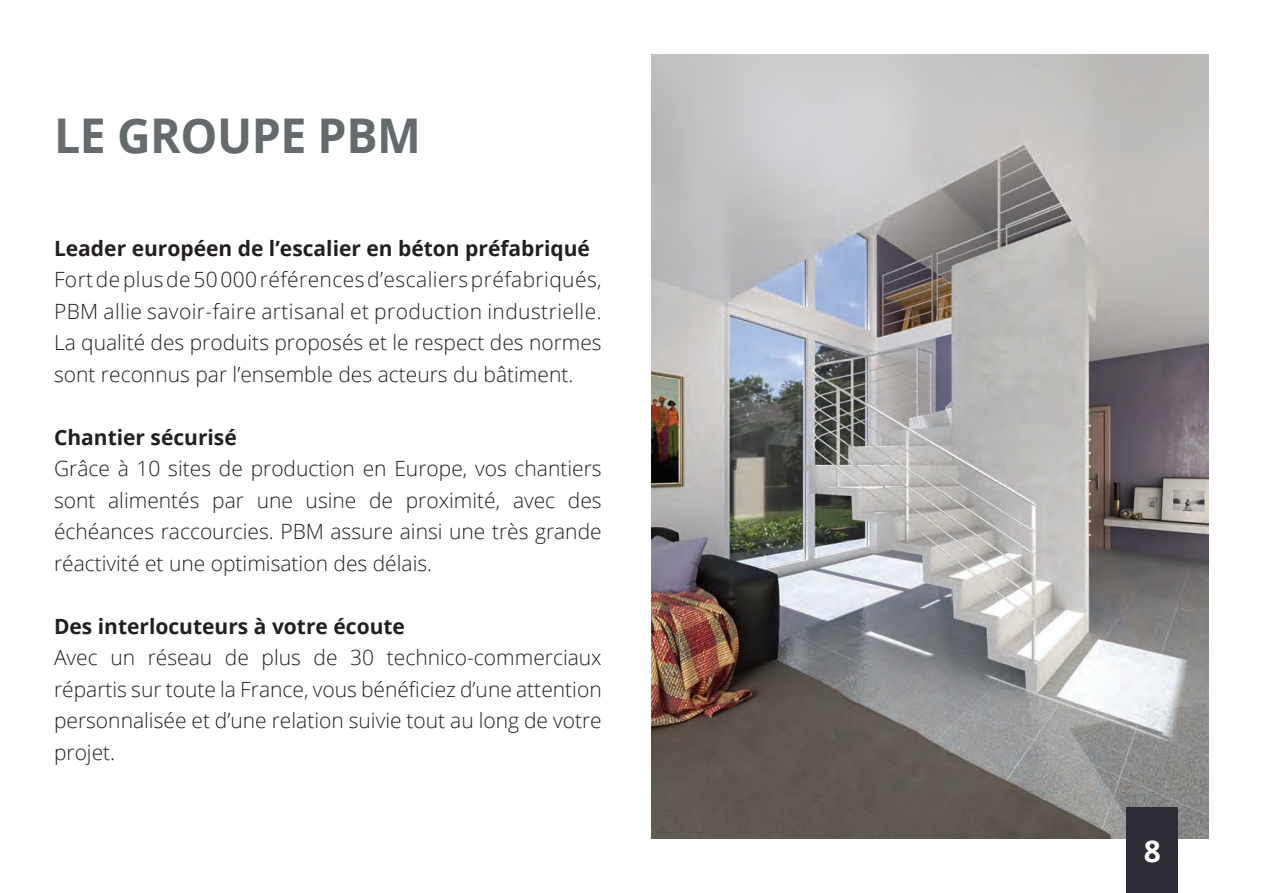
<style>
.page{position:relative;width:1263px;height:893px;background:#fff}
.page>*{position:absolute;margin:0;border:0;box-sizing:border-box;transform-origin:0 0}
.t1{font:700 47.85px "Open Sans";letter-spacing:-.01em;color:#656a6d}
.t2{font:700 30px "Open Sans";color:#fff}
.t3{font:300 21px/31.5px "Open Sans";color:#231f20;text-align:justify}
.t4{font:700 21px "Open Sans";color:#231f20}
</style>
<div class="page">
<img style="left:652px;top:54px;width:557px;height:785px">
<div style="left:1127px;top:808px;width:51px;height:85px;background:#2e2c34"></div>
<p class="t1" style="left:54px;top:101px;width:368px">LE GROUPE PBM</p>
<p class="t4" style="left:54px;top:233px;width:537px">Leader européen de l’escalier en béton préfabriqué</p>
<p class="t3" style="left:54px;top:263px;width:549px">Fort de plus de 50 000 références d’escaliers préfabriqués, PBM allie savoir-faire artisanal et production industrielle.<br>La qualité des produits proposés et le respect des normes sont reconnus par l’ensemble des acteurs du bâtiment.</p>
<p class="t4" style="left:54px;top:422px;width:184px">Chantier sécurisé</p>
<p class="t3" style="left:54px;top:452px;width:549px">Grâce à 10 sites de production en Europe, vos chantiers sont alimentés par une usine de proximité, avec des échéances raccourcies. PBM assure ainsi une très grande réactivité et une optimisation des délais.</p>
<p class="t4" style="left:54px;top:611px;width:352px">Des interlocuteurs à votre écoute</p>
<p class="t3" style="left:54px;top:641px;width:549px">Avec un réseau de plus de 30 technico-commerciaux répartis sur toute la France, vous bénéficiez d’une attention personnalisée et d’une relation suivie tout au long de votre projet.</p>
<p class="t2" style="left:1144px;top:830px;width:19px">8</p>
</div>
